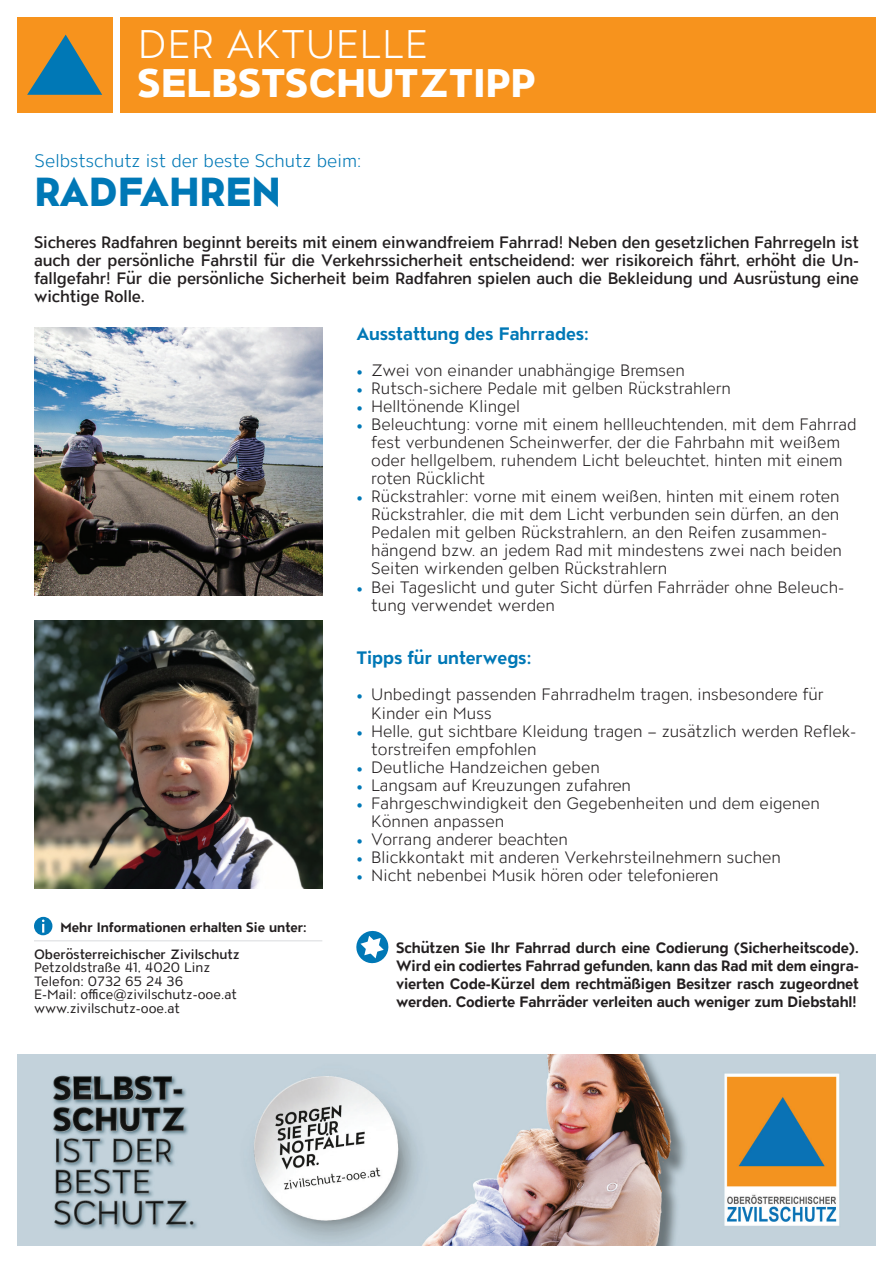
<style>
.page{position:relative;width:893px;height:1263px;background:#fff}
.page>*{position:absolute;margin:0;border:0;box-sizing:border-box;transform-origin:0 0}
.t1{font:800 40.5px "ATC Overlook";letter-spacing:.01em;color:#0078b6}
.t2{font:800 39.9px "ATC Overlook";letter-spacing:.01em;color:#fff}
.t3{font:300 39.9px "ATC Overlook";letter-spacing:.01em;color:#fff}
.t4{font:700 18px "ATC Overlook";color:#0078b6}
.t5{font:300 18px "ATC Overlook";color:#0078b6}
.t6{font:300 16.5px/18px "ATC Overlook";color:#231f20}
.t7{font:500 16.5px/18px "ATC Overlook";letter-spacing:-.01em;color:#231f20;text-align:justify}
.t8{font:700 15px/18px "ATC Overlook";letter-spacing:-.01em;color:#231f20;text-align:justify}
.t9{font:13.5px/13.5px "ATC Overlook";color:#231f20}
.t10{font:700 13.5px "ATC Overlook";color:#231f20}
.t11{font:500 13.5px "ATC Overlook";color:#231f20}
.s1{font-family:"Minion Pro";font-weight:400;color:#0078b6}
</style>
<div class="page">
<div style="left:120px;top:17px;width:756px;height:95px;background:#f7931d"></div>
<div style="left:17px;top:17px;width:95px;height:95px;background:#f7931d"></div>
<svg style="left:27px;top:35px;width:75px;height:60px"></svg>
<img style="left:17px;top:1054px;width:859px;height:191px">
<svg style="left:356px;top:930px;width:33px;height:34px"></svg>
<hr style="left:34px;top:940px;width:288px;height:1px;background:#e6e7e9">
<img style="left:34px;top:327px;width:288px;height:268px">
<div style="left:34px;top:917px;width:19px;height:18px;background:#0078b6;border-radius:50%"></div>
<svg style="left:42px;top:919px;width:3px;height:13px"></svg>
<img style="left:34px;top:620px;width:288px;height:268px">
<h2 class="t3" style="left:138px;top:22px;width:291px">DER AKTUELLE</h2>
<h2 class="t2" style="left:138px;top:60px;width:399px">SELBSTSCHUTZTIPP</h2>
<p class="t5" style="left:35px;top:151px;width:328px">Selbstschutz ist der beste Schutz beim:</p>
<h1 class="t1" style="left:35px;top:169px;width:247px">RADFAHREN</h1>
<p class="t7" style="left:34px;top:234px;width:826px">Sicheres Radfahren beginnt bereits mit einem einwandfreiem Fahrrad! Neben den gesetzlichen Fahrregeln ist auch der persönliche Fahrstil für die Verkehrssicherheit entscheidend: wer risikoreich fährt, erhöht die Un&shy;fallgefahr! Für die persönliche Sicherheit beim Radfahren spielen auch die Bekleidung und Ausrüstung eine wichtige Rolle.</p>
<p class="t10" style="left:60px;top:919px;width:248px">Mehr Informationen erhalten Sie unter:</p>
<p class="t11" style="left:34px;top:946px;width:207px">Oberösterreichischer Zivilschutz</p>
<p class="t9" style="left:34px;top:961px;width:204px">Petzoldstraße 41, 4020 Linz<br>Telefon: 0732 65 24 36<br>E-Mail: office@zivilschutz-ooe.at www.zivilschutz-ooe.at</p>
<p class="t4" style="left:356px;top:324px;width:234px">Ausstattung des Fahrrades:</p>
<p class="t6" style="left:356px;top:362px;width:330px"><span class="s1">•</span> Zwei von einander unabhängige Bremsen</p>
<p class="t6" style="left:356px;top:380px;width:376px"><span class="s1">•</span> Rutsch-sichere Pedale mit gelben Rückstrahlern</p>
<p class="t6" style="left:356px;top:398px;width:165px"><span class="s1">•</span> Helltönende Klingel</p>
<p class="t6" style="left:371px;top:416px;width:487px;text-indent:-15px"><span class="s1">•</span> Beleuchtung: vorne mit einem hellleuchtenden, mit dem Fahrrad fest verbundenen Scheinwerfer, der die Fahrbahn mit weißem oder hellgelbem, ruhendem Licht beleuchtet, hinten mit einem roten Rücklicht</p>
<p class="t6" style="left:371px;top:488px;width:472px;text-indent:-15px"><span class="s1">•</span> Rückstrahler: vorne mit einem weißen, hinten mit einem roten Rückstrahler, die mit dem Licht verbunden sein dürfen, an den Pedalen mit gelben Rückstrahlern, an den Reifen zusammen&shy;hängend bzw. an jedem Rad mit mindestens zwei nach beiden Seiten wirkenden gelben Rückstrahlern</p>
<p class="t6" style="left:371px;top:578px;width:475px;text-indent:-15px"><span class="s1">•</span> Bei Tageslicht und guter Sicht dürfen Fahrräder ohne Beleuch&shy;tung verwendet werden</p>
<p class="t4" style="left:356px;top:648px;width:177px">Tipps für unterwegs:</p>
<p class="t6" style="left:371px;top:686px;width:454px;text-indent:-15px"><span class="s1">•</span> Unbedingt passenden Fahrradhelm tragen, insbesondere für<br>Kinder ein Muss</p>
<p class="t6" style="left:371px;top:722px;width:487px;text-indent:-15px"><span class="s1">•</span> Helle, gut sichtbare Kleidung tragen – zusätzlich werden Reflek&shy;torstreifen empfohlen</p>
<p class="t6" style="left:356px;top:758px;width:245px"><span class="s1">•</span> Deutliche Handzeichen geben</p>
<p class="t6" style="left:356px;top:776px;width:276px"><span class="s1">•</span> Langsam auf Kreuzungen zufahren</p>
<p class="t6" style="left:371px;top:794px;width:450px;text-indent:-15px"><span class="s1">•</span> Fahrgeschwindigkeit den Gegebenheiten und dem eigenen<br>Können anpassen</p>
<p class="t6" style="left:356px;top:830px;width:213px"><span class="s1">•</span> Vorrang anderer beachten</p>
<p class="t6" style="left:356px;top:848px;width:426px"><span class="s1">•</span> Blickkontakt mit anderen Verkehrsteilnehmern suchen</p>
<p class="t6" style="left:356px;top:866px;width:364px"><span class="s1">•</span> Nicht nebenbei Musik hören oder telefonieren</p>
<p class="t8" style="left:396px;top:939px;width:464px">Schützen Sie Ihr Fahrrad durch eine Codierung (Sicherheitscode).<br>Wird ein codiertes Fahrrad gefunden, kann das Rad mit dem eingra&shy;vierten Code-Kürzel dem rechtmäßigen Besitzer rasch zugeordnet werden. Codierte Fahrräder verleiten auch weniger zum Diebstahl!</p>
</div>
